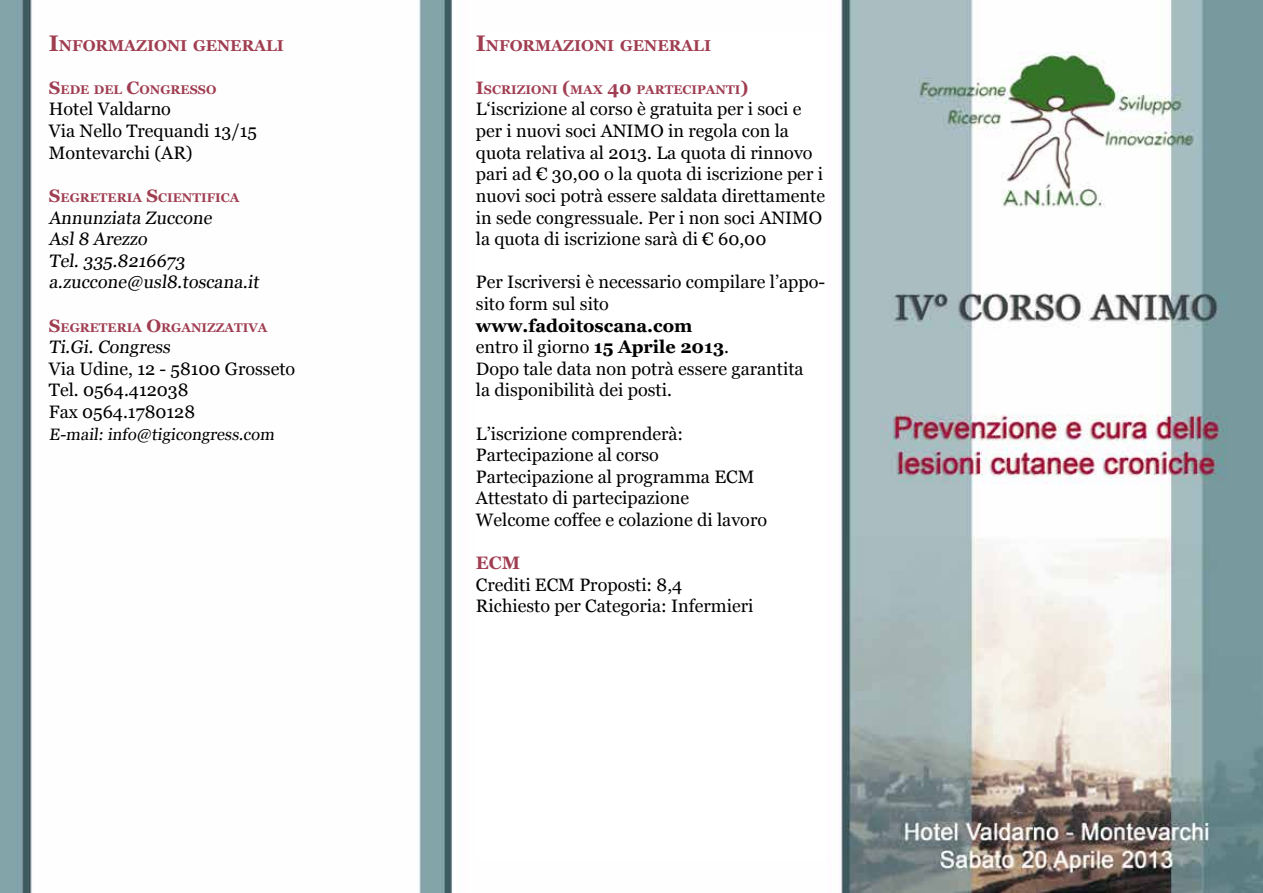
<style>
.page{position:relative;width:1263px;height:893px;background:#fff}
.page>*{position:absolute;margin:0;border:0;box-sizing:border-box;transform-origin:0 0}
.t1{font:18px/21.6px "Vani";color:#000}
.t2{font:700 18px "Vani";color:#a03d51}
.t3{font:16.5px "Vani";color:#000}
.t4{font:700 15.75px "Vani";color:#a03d51}
.t5{font:700 12.6px "Vani";color:#a03d51}
.s1{font-size:22.5px}
.s2{font-size:18px}
.s3{font-weight:700}
</style>
<div class="page">
<img style="left:0;top:0;width:1263px;height:893px">
<div style="left:476px;top:34px;width:350px;height:826px;background:#fff"></div>
<p class="t4" style="left:49px;top:36px;width:236px"><span class="s1">I</span>NFORMAZIONI GENERALI</p>
<p class="t5" style="left:49px;top:82px;width:169px"><span class="s2">S</span>EDE DEL <span class="s2">C</span>ONGRESSO</p>
<p class="t1" style="left:49px;top:98px;width:210px">Hotel Valdarno<br>Via Nello Trequandi 13/15<br>Montevarchi (AR)</p>
<p class="t5" style="left:49px;top:190px;width:192px"><span class="s2">S</span>EGRETERIA <span class="s2">S</span>CIENTIFICA</p>
<p class="t1" style="left:49px;top:206px;width:216px">Annunziata Zuccone<br>Asl8 Arezzo<br>Tel.335.8216673 a.zuccone@usl8.toscana.it</p>
<p class="t5" style="left:49px;top:320px;width:220px"><span class="s2">S</span>EGRETERIA <span class="s2">O</span>RGANIZZATIVA</p>
<p class="t1" style="left:49px;top:336px;width:248px">Ti.Gi.Congress<br>Via Udine, 12 - 58100 Grosseto<br>Tel. 0564.412038<br>Fax 0564.1780128</p>
<p class="t3" style="left:49px;top:424px;width:230px">E-mail:info@tigicongress.com</p>
<p class="t4" style="left:476px;top:36px;width:236px"><span class="s1">I</span>NFORMAZIONI GENERALI</p>
<p class="t5" style="left:476px;top:82px;width:274px"><span class="s2">I</span>SCRIZIONI <span class="s2">(</span>MAX <span class="s2">40</span> PARTECIPANTI<span class="s2">)</span></p>
<p class="t1" style="left:476px;top:98px;width:351px">L‘iscrizione al corso è gratuita per i soci e per i nuovi soci ANIMO in regola con la quota relativa al 2013. La quota di rinnovo pari ad € 30,00 o la quota di iscrizione per i nuovi soci potrà essere saldata direttamente in sede congressuale. Per i non soci ANIMO la quota di iscrizione sarà di € 60,00</p>
<p class="t1" style="left:476px;top:271px;width:351px">Per Iscriversi è necessario compilare l’appo&shy;sito form sul sito</p>
<p class="t1" style="left:476px;top:314px;width:329px"><span class="s3">www.fadoitoscana.com<br></span>entro il giorno <span class="s3">15 Aprile 2013</span>.<br>Dopo tale data non potrà essere garantita la disponibilità dei posti.</p>
<p class="t1" style="left:476px;top:422px;width:293px">L’iscrizione comprenderà:<br>Partecipazione al corso<br>Partecipazione al programma ECM<br>Attestato di partecipazione<br>Welcome coffee e colazione di lavoro</p>
<p class="t2" style="left:476px;top:552px;width:16px">ECM</p>
<p class="t1" style="left:476px;top:574px;width:279px">Crediti ECM Proposti: 8,4<br>Richiesto per Categoria: Infermieri</p>
</div>
